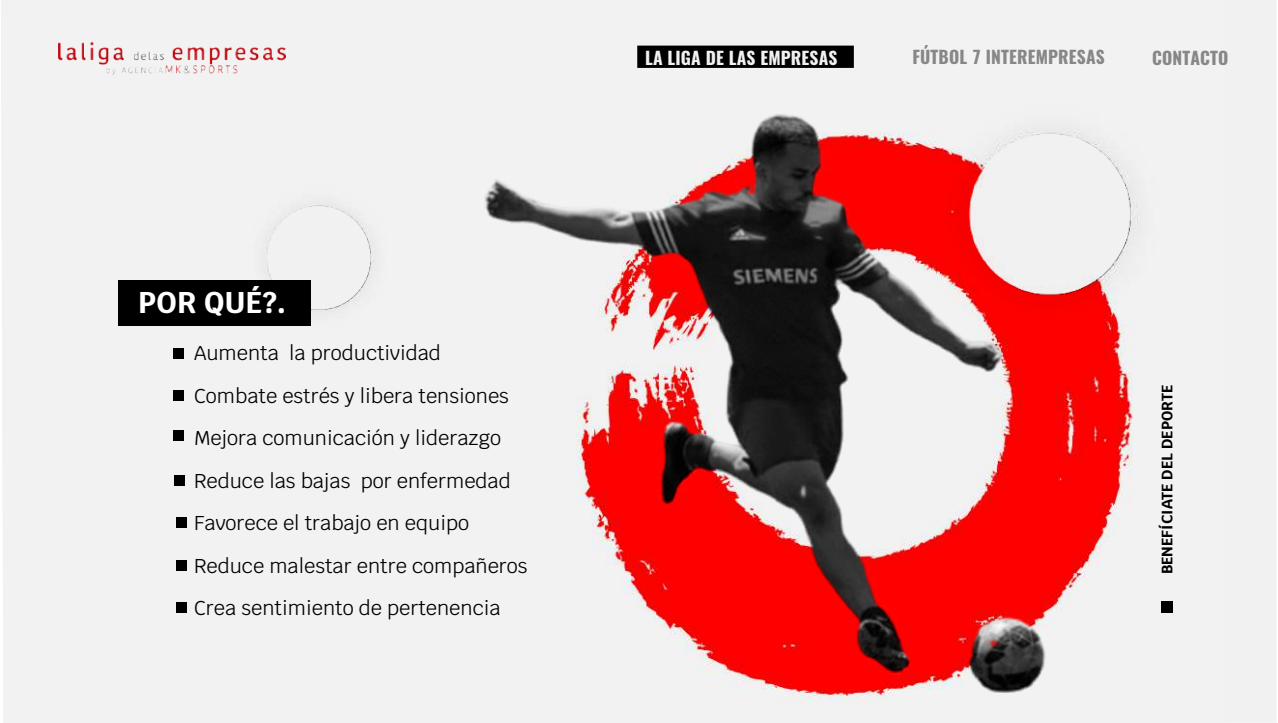
<style>
.page{position:relative;width:1278px;height:723px;background:#fff}
.page>*{position:absolute;margin:0;border:0;box-sizing:border-box;transform-origin:0 0}
.t1{font:700 30px "Krub";color:#fff}
.t2{font:20px/42.5px "Krub";color:#000}
.t3{font:700 17.5px "Oswald";letter-spacing:.01em;color:#878787}
.t4{font:700 17.5px "Oswald";letter-spacing:.01em;color:#f1f1f1}
.t5{font:700 15px "Krub";color:#000}
</style>
<div class="page">
<div style="left:1224px;top:0;width:52px;height:722px;background:#f1f1f1"></div>
<div style="left:1px;top:0;width:1223px;height:722px;background:#f2f2f2"></div>
<div style="left:637px;top:46px;width:217px;height:22px;background:#000;border:2px solid #000"></div>
<div style="left:240px;top:180px;width:158px;height:156px;background:#f1f1f1"></div>
<div style="left:118px;top:280px;width:192px;height:45px;background:#000"></div>
<img style="left:58px;top:42px;width:227px;height:32px">
<img style="left:927px;top:92px;width:245px;height:244px">
<div style="left:1161px;top:601px;width:11px;height:11px;background:#000"></div>
<img style="left:485px;top:115px;width:560px;height:577px">
<div style="left:174px;top:390px;width:10px;height:10px;background:#000"></div>
<div style="left:174px;top:348px;width:10px;height:10px;background:#000"></div>
<div style="left:174px;top:475px;width:10px;height:10px;background:#000"></div>
<div style="left:176px;top:518px;width:10px;height:10px;background:#000"></div>
<div style="left:174px;top:431px;width:10px;height:10px;background:#000"></div>
<div style="left:176px;top:560px;width:10px;height:10px;background:#000"></div>
<div style="left:176px;top:602px;width:10px;height:10px;background:#000"></div>
<h1 class="t1" style="left:138px;top:285px;width:149px">POR QUÉ?.</h1>
<p class="t2" style="left:194px;top:332px;width:335px">Aumenta la productividad<br>Combate estrés y libera tensiones<br>Mejora comunicación y liderazgo<br>Reduce las bajas por enfermedad<br>Favorece el trabajo en equipo<br>Reduce malestar entre compañeros<br>Crea sentimiento de pertenencia</p>
<p class="t3" style="left:912px;top:45px;width:194px">FÚTBOL 7 INTEREMPRESAS</p>
<p class="t4" style="left:645px;top:45px;width:194px">LA LIGA DE LAS EMPRESAS</p>
<p class="t3" style="left:1152px;top:45px;width:78px">CONTACTO</p>
<p class="t5" style="left:1158px;top:574px;width:191px;rotate:-90deg">BENEFÍCIATE DEL DEPORTE</p>
</div>
